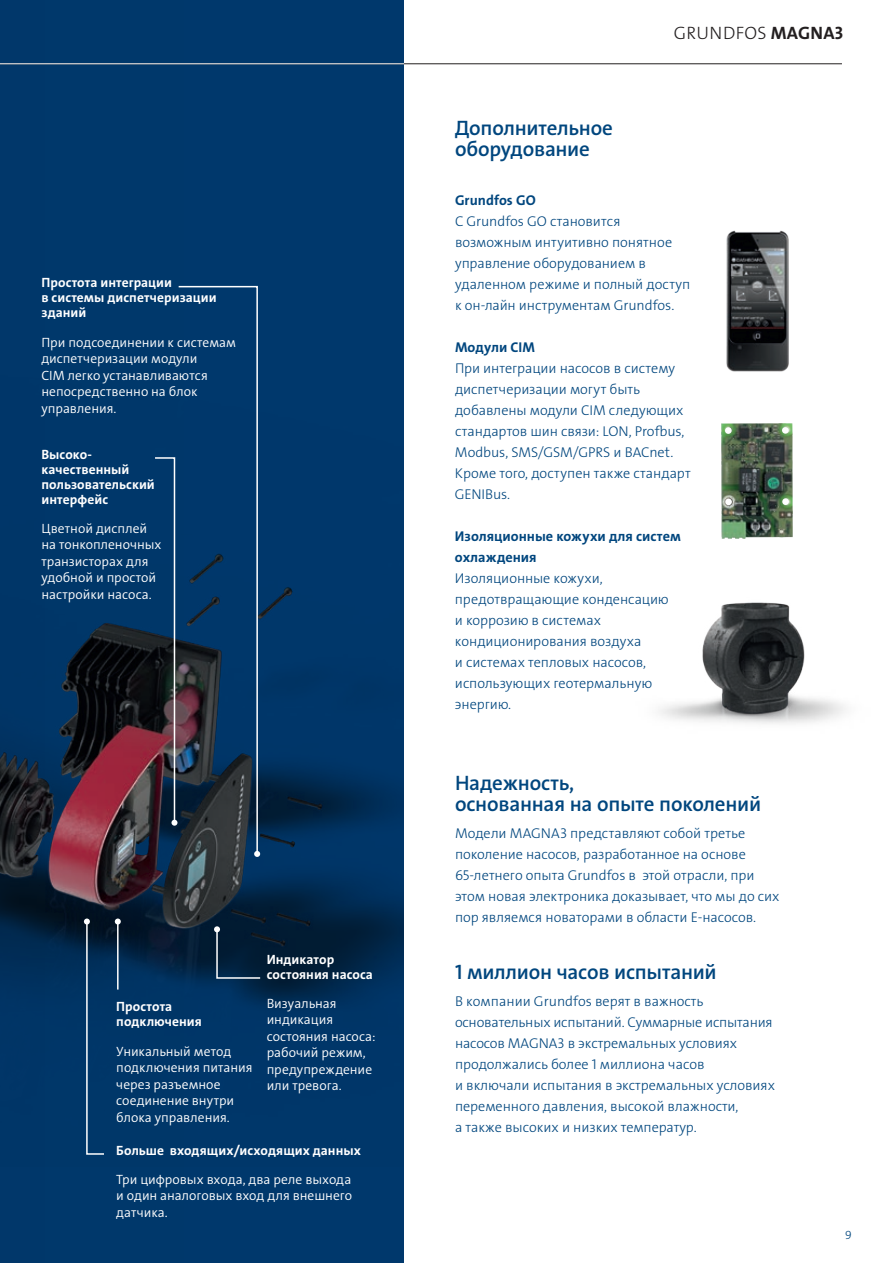
<style>
.page{position:relative;width:893px;height:1263px;background:#fff}
.page>*{position:absolute;margin:0;border:0;box-sizing:border-box;transform-origin:0 0}
.t1{font:21px/21px "Grundfos The Sans V2 OT 6 SB";letter-spacing:-.01em;color:#00467e}
.t2{font:18px "Grundfos The Sans V2 OT 3 L";letter-spacing:.015em;color:#231f20}
.t3{font:14.25px/21px "Grundfos The Sans V2 OT 3 L";color:#00467e}
.t4{font:14.25px/21px "Grundfos The Sans V2 OT 7 B";color:#00467e}
.t5{font:13.5px/16.5px "Grundfos The Sans V2 OT 4 SL";color:#fff}
.t6{font:13.5px/15px "Grundfos The Sans V2 OT 7 B";letter-spacing:.005em;color:#fff}
.t7{font:12px "Grundfos The Sans V2 OT 3 L";color:#00467e}
.s1{font-family:"Grundfos The Sans V2 OT 7 B"}
</style>
<div class="page">
<div style="left:0;top:0;width:404px;height:1263px;background:#00386b"></div>
<img style="left:0;top:587px;width:403px;height:422px">
<hr style="left:0;top:63px;width:842px;height:1px;background:#231f20">
<hr style="left:0;top:63px;width:404px;height:1px;background:#fff">
<svg style="left:214px;top:926px;width:48px;height:53px;background:#112b43"></svg>
<svg style="left:84px;top:918px;width:21px;height:237px"></svg>
<hr style="left:117px;top:921px;width:2px;height:68px;background:#fff">
<svg style="left:115px;top:918px;width:6px;height:6px"></svg>
<svg style="left:154px;top:457px;width:23px;height:369px"></svg>
<svg style="left:177px;top:285px;width:82px;height:570px"></svg>
<svg style="left:254px;top:851px;width:6px;height:6px"></svg>
<img style="left:659px;top:602px;width:187px;height:122px">
<img style="left:726px;top:230px;width:63px;height:142px">
<img style="left:721px;top:423px;width:72px;height:116px">
<p class="t6" style="left:41px;top:275px;width:177px">Простота интеграции<br>в системы диспетчеризации зданий</p>
<p class="t5" style="left:41px;top:334px;width:196px">При подсоединении к системам диспетчеризации модули<br>CIM легко устанавливаются непосредственно на блок управления.</p>
<p class="t6" style="left:41px;top:447px;width:115px">Высоко&shy;качественный пользовательский интерфейс</p>
<p class="t5" style="left:41px;top:520px;width:122px">Цветной дисплей на тонкопленочных транзисторах для удобной и простой настройки насоса.</p>
<p class="t6" style="left:116px;top:999px;width:87px">Простота подключения</p>
<p class="t5" style="left:116px;top:1043px;width:138px">Уникальный метод подключения питания через разъемное соединение внутри блока управления.</p>
<p class="t6" style="left:267px;top:952px;width:108px">Индикатор состояния насоса</p>
<p class="t5" style="left:267px;top:995px;width:110px">Визуальная индикация состояния насоса: рабочий режим, предупреждение или тревога.</p>
<p class="t6" style="left:116px;top:1143px;width:246px">Больше входящих/исходящих данных</p>
<p class="t5" style="left:116px;top:1171px;width:237px;text-align:justify">Три цифровых входа, два реле выхода и один аналоговых вход для внешнего датчика.</p>
<p class="t2" style="left:674px;top:21px;width:171px">grundfos <span class="s1">MAGNA3</span></p>
<h1 class="t1" style="left:455px;top:118px;width:160px">Дополнительное оборудование</h1>
<p class="t4" style="left:455px;top:190px;width:82px">Grundfos GO</p>
<p class="t3" style="left:455px;top:211px;width:237px">С grundfos go становится возможным интуитивно понятное управление оборудованием в удаленном режиме и полный доступ к он-лайн инструментам grundfos.</p>
<p class="t4" style="left:455px;top:337px;width:81px">Модули CIM</p>
<p class="t3" style="left:455px;top:358px;width:237px">При интеграции насосов в систему диспетчеризации могут быть добавлены модули CIM следующих стандартов шин связи: Lon, Profbus,<br>Modbus, sMs/gsM/gPrs и BACnet.<br>Кроме того, доступен также стандарт gEnIBus.</p>
<p class="t4" style="left:455px;top:526px;width:227px">Изоляционные кожухи для систем охлаждения</p>
<p class="t3" style="left:455px;top:568px;width:215px">Изоляционные кожухи, предотвращающие конденсацию и коррозию в системах кондиционирования воздуха<br>и системах тепловых насосов, использующих геотермальную энергию.</p>
<h1 class="t1" style="left:455px;top:772px;width:308px">Надежность,<br>основанная на опыте поколений</h1>
<p class="t3" style="left:455px;top:823px;width:326px">Модели MAgnA3 представляют собой третье поколение насосов, разработанное на основе 65-летнего опыта grundfos в этой отрасли, при этом новая электроника доказывает, что мы до сих пор являемся новаторами в области Е-насосов.</p>
<h1 class="t1" style="left:455px;top:961px;width:263px">1 миллион часов испытаний</h1>
<p class="t3" style="left:455px;top:991px;width:321px">В компании grundfos верят в важность основательных испытаний. Суммарные испытания насосов MAgnA3 в экстремальных условиях продолжались более 1 миллиона часов<br>и включали испытания в экстремальных условиях переменного давления, высокой влажности,<br>а также высоких и низких температур.</p>
<p class="t7" style="left:845px;top:1228px;width:8px">9</p>
</div>
